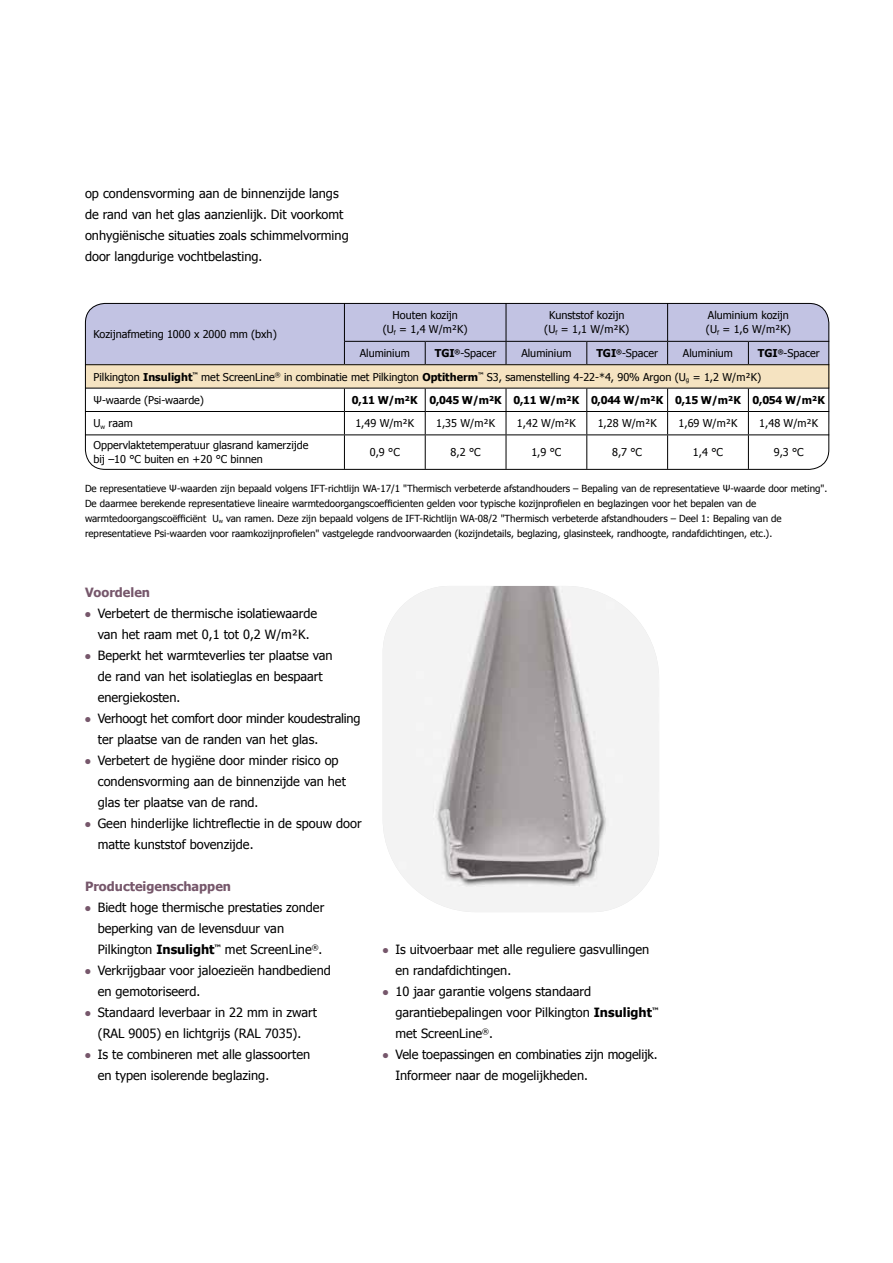
<style>
.page{position:relative;width:893px;height:1263px;background:#fff}
.page>*{position:absolute;margin:0;border:0;box-sizing:border-box;transform-origin:0 0}
.t1{font:12.75px/21px "Tahoma";color:#000}
.t2{font:700 12.75px "Tahoma";color:#76576b}
.t3{font:10.8px/14.2px "Tahoma";color:#000}
.t4{font:700 10.8px "Tahoma";letter-spacing:-.025em;color:#000}
.t5{font:9.75px/15px "Tahoma";color:#000}
.s1{font-weight:700}
.s2{color:#76576b}
</style>
<div class="page">
<div style="left:85px;top:303px;width:744px;height:139px;background:#c2c3e3;border-radius:20px"></div>
<div style="left:85px;top:365px;width:744px;height:23px;background:#f5e3c1"></div>
<div style="left:85px;top:389px;width:744px;height:80px;background:#fff"></div>
<hr style="left:344px;top:303px;width:1px;height:38px;background:#000">
<hr style="left:506px;top:303px;width:1px;height:38px;background:#000">
<hr style="left:667px;top:303px;width:1px;height:38px;background:#000">
<svg style="left:344px;top:342px;width:1px;height:22px"></svg>
<svg style="left:425px;top:342px;width:1px;height:22px"></svg>
<svg style="left:506px;top:342px;width:1px;height:22px"></svg>
<svg style="left:586px;top:342px;width:1px;height:22px"></svg>
<svg style="left:667px;top:342px;width:1px;height:22px"></svg>
<svg style="left:748px;top:342px;width:1px;height:22px"></svg>
<hr style="left:85px;top:364px;width:259px;height:1px;background:#000">
<hr style="left:344px;top:364px;width:81px;height:1px;background:#000">
<hr style="left:425px;top:364px;width:81px;height:1px;background:#000">
<hr style="left:506px;top:364px;width:81px;height:1px;background:#000">
<hr style="left:587px;top:364px;width:81px;height:1px;background:#000">
<hr style="left:668px;top:364px;width:80px;height:1px;background:#000">
<hr style="left:748px;top:364px;width:81px;height:1px;background:#000">
<hr style="left:85px;top:388px;width:259px;height:1px;background:#000">
<hr style="left:344px;top:388px;width:81px;height:1px;background:#000">
<hr style="left:425px;top:388px;width:81px;height:1px;background:#000">
<hr style="left:506px;top:388px;width:81px;height:1px;background:#000">
<hr style="left:587px;top:388px;width:81px;height:1px;background:#000">
<hr style="left:668px;top:388px;width:80px;height:1px;background:#000">
<hr style="left:748px;top:388px;width:81px;height:1px;background:#000">
<hr style="left:85px;top:411px;width:259px;height:1px;background:#000">
<hr style="left:344px;top:411px;width:81px;height:1px;background:#000">
<svg style="left:344px;top:388px;width:1px;height:46px"></svg>
<hr style="left:425px;top:411px;width:81px;height:1px;background:#000">
<svg style="left:425px;top:388px;width:1px;height:46px"></svg>
<hr style="left:506px;top:411px;width:81px;height:1px;background:#000">
<svg style="left:506px;top:388px;width:1px;height:46px"></svg>
<hr style="left:587px;top:411px;width:81px;height:1px;background:#000">
<svg style="left:586px;top:388px;width:1px;height:46px"></svg>
<hr style="left:668px;top:411px;width:80px;height:1px;background:#000">
<svg style="left:667px;top:388px;width:1px;height:46px"></svg>
<hr style="left:748px;top:411px;width:81px;height:1px;background:#000">
<svg style="left:748px;top:388px;width:1px;height:46px"></svg>
<hr style="left:85px;top:434px;width:259px;height:1px;background:#000">
<hr style="left:344px;top:434px;width:81px;height:1px;background:#000">
<hr style="left:344px;top:435px;width:1px;height:34px;background:#000">
<hr style="left:425px;top:434px;width:81px;height:1px;background:#000">
<hr style="left:425px;top:435px;width:1px;height:34px;background:#000">
<hr style="left:506px;top:434px;width:81px;height:1px;background:#000">
<hr style="left:506px;top:435px;width:1px;height:34px;background:#000">
<hr style="left:587px;top:434px;width:81px;height:1px;background:#000">
<hr style="left:586px;top:435px;width:1px;height:34px;background:#000">
<hr style="left:668px;top:434px;width:80px;height:1px;background:#000">
<hr style="left:667px;top:435px;width:1px;height:34px;background:#000">
<hr style="left:748px;top:434px;width:81px;height:1px;background:#000">
<hr style="left:748px;top:435px;width:1px;height:34px;background:#000">
<hr style="left:344px;top:341px;width:81px;height:1px;background:#000">
<hr style="left:425px;top:341px;width:81px;height:1px;background:#000">
<hr style="left:506px;top:341px;width:81px;height:1px;background:#000">
<hr style="left:587px;top:341px;width:81px;height:1px;background:#000">
<hr style="left:668px;top:341px;width:80px;height:1px;background:#000">
<hr style="left:748px;top:341px;width:81px;height:1px;background:#000">
<div style="left:85px;top:303px;width:744px;height:167px;border:1px solid #000;border-radius:20px"></div>
<img style="left:383px;top:586px;width:276px;height:326px">
<p class="t1" style="left:85px;top:182px;width:265px">op condensvorming aan de binnenzijde langs de rand van het glas aanzienlijk. Dit voorkomt onhygiënische situaties zoals schimmelvorming door langdurige vochtbelasting.</p>
<p class="t3" style="left:383px;top:307px;width:86px;text-align:center">Houten kozijn<br>(U<sub>f</sub> = 1,4 W/m²K)</p>
<p class="t3" style="left:544px;top:307px;width:86px;text-align:center">Kunststof kozijn (U<sub>f</sub> = 1,1 W/m²K)</p>
<p class="t3" style="left:706px;top:307px;width:86px">Aluminium kozijn (U<sub>f</sub> = 1,6 W/m²K)</p>
<p class="t3" style="left:360px;top:346px;width:52px">Aluminium</p>
<p class="t3" style="left:435px;top:346px;width:63px"><span class="s1">TGI</span><sup>®</sup>-Spacer</p>
<p class="t3" style="left:521px;top:346px;width:52px">Aluminium</p>
<p class="t3" style="left:596px;top:346px;width:63px"><span class="s1">TGI</span><sup>®</sup>-Spacer</p>
<p class="t3" style="left:683px;top:346px;width:52px">Aluminium</p>
<p class="t3" style="left:94px;top:326px;width:185px">Kozijnafmeting 1000 x 2000 mm (bxh)</p>
<p class="t3" style="left:94px;top:341px;width:728px;line-height:23.4px;text-indent:664px"><span class="s1">TGI</span><sup>®</sup>-Spacer<br>Pilkington <span class="s1">Insulight</span><sup>™</sup> met ScreenLine<sup>®</sup> in combinatie met Pilkington <span class="s1">Optitherm</span><sup>™</sup> S3, samenstelling 4-22-*4, 90% Argon (U<sub>g</sub> = 1,2 W/m²K)<br>Ψ-waarde (Psi-waarde)</p>
<p class="t4" style="left:352px;top:392px;width:474px">0,11 W/m²K 0,045 W/m²K 0,11 W/m²K 0,044 W/m²K 0,15 W/m²K 0,054 W/m²K</p>
<p class="t3" style="left:94px;top:416px;width:41px">U<sub>w</sub> raam</p>
<p class="t3" style="left:355px;top:416px;width:60px">1,49 W/m²K</p>
<p class="t3" style="left:436px;top:416px;width:60px">1,35 W/m²K</p>
<p class="t3" style="left:517px;top:416px;width:60px">1,42 W/m²K</p>
<p class="t3" style="left:598px;top:416px;width:60px">1,28 W/m²K</p>
<p class="t3" style="left:678px;top:416px;width:60px">1,69 W/m²K</p>
<p class="t3" style="left:759px;top:416px;width:60px">1,48 W/m²K</p>
<p class="t3" style="left:94px;top:437px;width:216px">Oppervlaktetemperatuur glasrand kamerzijde bij –10 °C buiten en +20 °C binnen</p>
<p class="t3" style="left:370px;top:445px;width:32px">0,9 °C</p>
<p class="t3" style="left:451px;top:445px;width:32px">8,2 °C</p>
<p class="t3" style="left:531px;top:445px;width:32px">1,9 °C</p>
<p class="t3" style="left:612px;top:445px;width:31px">8,7 °C</p>
<p class="t3" style="left:693px;top:445px;width:32px">1,4 °C</p>
<p class="t3" style="left:774px;top:445px;width:32px">9,3 °C</p>
<p class="t5" style="left:85px;top:481px;width:744px">De representatieve Ψ-waarden zijn bepaald volgens IFT-richtlijn WA-17/1 "Thermisch verbeterde afstandhouders – Bepaling van de representatieve Ψ-waarde door meting".<br>De daarmee berekende representatieve lineaire warmtedoorgangscoefficienten gelden voor typische kozijnprofielen en beglazingen voor het bepalen van de warmtedoorgangscoëfficiënt U<sub>w</sub> van ramen. Deze zijn bepaald volgens de IFT-Richtlijn WA-08/2 "Thermisch verbeterde afstandhouders – Deel 1: Bepaling van de representatieve Psi-waarden voor raamkozijnprofielen" vastgelegde randvoorwaarden (kozijndetails, beglazing, glasinsteek, randhoogte, randafdichtingen, etc.).</p>
<p class="t2" style="left:85px;top:583px;width:67px">Voordelen</p>
<p class="t1" style="left:85px;top:602px;width:234px;text-align:center"><span class="s2">●</span> Verbetert de thermische isolatiewaarde van het raam met 0,1 tot 0,2 W/m²K.</p>
<p class="t1" style="left:98px;top:644px;width:236px;text-indent:-13px"><span class="s2">●</span> Beperkt het warmteverlies ter plaatse van de rand van het isolatieglas en bespaart energiekosten.</p>
<p class="t1" style="left:98px;top:707px;width:264px;text-indent:-13px"><span class="s2">●</span> Verhoogt het comfort door minder koudestraling ter plaatse van de randen van het glas.</p>
<p class="t1" style="left:98px;top:749px;width:250px;text-indent:-13px"><span class="s2">●</span> Verbetert de hygiëne door minder risico op condensvorming aan de binnenzijde van het glas ter plaatse van de rand.</p>
<p class="t1" style="left:98px;top:812px;width:265px;text-indent:-13px"><span class="s2">●</span> Geen hinderlijke lichtreflectie in de spouw door matte kunststof bovenzijde.</p>
<p class="t2" style="left:85px;top:877px;width:148px">Producteigenschappen</p>
<p class="t1" style="left:98px;top:896px;width:228px;text-indent:-13px"><span class="s2">●</span> Biedt hoge thermische prestaties zonder beperking van de levensduur van<br>Pilkington <span class="s1">Insulight</span><sup>™</sup> met ScreenLine<sup>®</sup>.</p>
<p class="t1" style="left:98px;top:959px;width:235px;text-indent:-13px"><span class="s2">●</span> Verkrijgbaar voor jaloezieën handbediend en gemotoriseerd.</p>
<p class="t1" style="left:85px;top:1001px;width:233px;text-align:center"><span class="s2">●</span> Standaard leverbaar in 22 mm in zwart (RAL 9005) en lichtgrijs (RAL 7035).</p>
<p class="t1" style="left:98px;top:1043px;width:214px;text-indent:-13px"><span class="s2">●</span> Is te combineren met alle glassoorten en typen isolerende beglazing.</p>
<p class="t1" style="left:395px;top:938px;width:255px;text-indent:-13px"><span class="s2">●</span> Is uitvoerbaar met alle reguliere gasvullingen en randafdichtingen.</p>
<p class="t1" style="left:395px;top:980px;width:264px;text-indent:-13px"><span class="s2">●</span> 10 jaar garantie volgens standaard garantiebepalingen voor Pilkington <span class="s1">Insulight</span><sup>™ </sup>met ScreenLine<sup>®</sup>.</p>
<p class="t1" style="left:395px;top:1043px;width:264px;text-indent:-13px"><span class="s2">●</span> Vele toepassingen en combinaties zijn mogelijk.<br>Informeer naar de mogelijkheden.</p>
</div>
